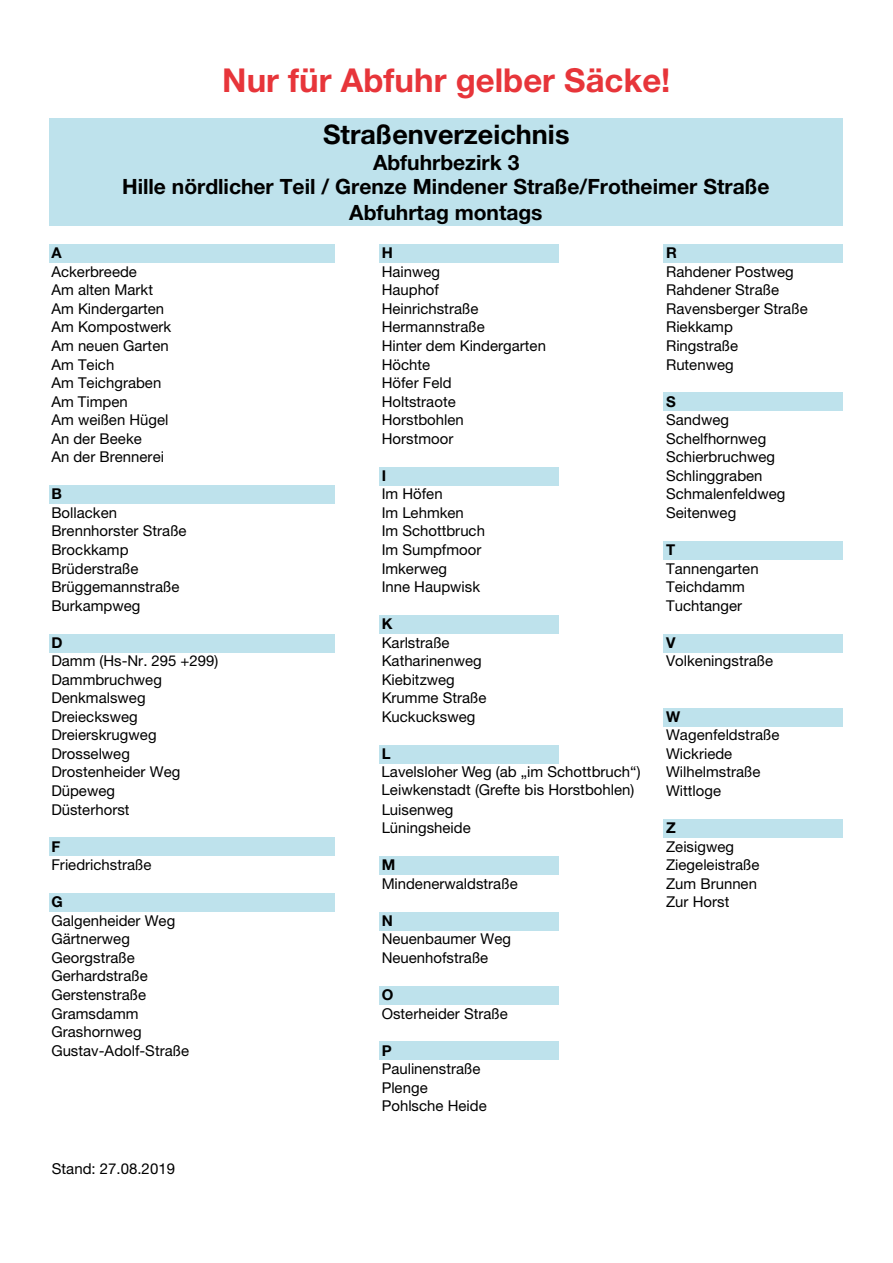
<style>
.page{position:relative;width:893px;height:1263px;background:#fff}
.page>*{position:absolute;margin:0;border:0;box-sizing:border-box;transform-origin:0 0}
.t1{font:700 33px "Helvetica Neue LT Pro";color:#e7353a}
.t2{font:700 27px "Helvetica Neue LT Pro";color:#000}
.t3{font:700 21px/24px "Helvetica Neue LT Pro";color:#000;text-align:center}
.t4{font:15px/18.6px "Helvetica Neue LT Pro";color:#000}
.t5{font:700 15px "Helvetica Neue LT Pro";color:#000}
</style>
<div class="page">
<div style="left:49px;top:119px;width:794px;height:107px;background:#bee2ec"></div>
<div style="left:49px;top:244px;width:286px;height:19px;background:#bee2ec"></div>
<div style="left:379px;top:244px;width:179px;height:19px;background:#bee2ec"></div>
<div style="left:663px;top:244px;width:180px;height:19px;background:#bee2ec"></div>
<div style="left:663px;top:393px;width:180px;height:18px;background:#bee2ec"></div>
<div style="left:379px;top:467px;width:179px;height:18px;background:#bee2ec"></div>
<div style="left:49px;top:485px;width:286px;height:19px;background:#bee2ec"></div>
<div style="left:663px;top:541px;width:180px;height:19px;background:#bee2ec"></div>
<div style="left:379px;top:615px;width:179px;height:19px;background:#bee2ec"></div>
<div style="left:49px;top:634px;width:286px;height:18px;background:#bee2ec"></div>
<div style="left:663px;top:634px;width:180px;height:18px;background:#bee2ec"></div>
<div style="left:663px;top:708px;width:180px;height:18px;background:#bee2ec"></div>
<div style="left:379px;top:745px;width:179px;height:19px;background:#bee2ec"></div>
<div style="left:663px;top:819px;width:180px;height:19px;background:#bee2ec"></div>
<div style="left:49px;top:838px;width:286px;height:18px;background:#bee2ec"></div>
<div style="left:379px;top:856px;width:179px;height:19px;background:#bee2ec"></div>
<div style="left:49px;top:893px;width:286px;height:19px;background:#bee2ec"></div>
<div style="left:379px;top:912px;width:179px;height:18px;background:#bee2ec"></div>
<div style="left:379px;top:986px;width:179px;height:19px;background:#bee2ec"></div>
<div style="left:379px;top:1041px;width:179px;height:19px;background:#bee2ec"></div>
<h1 class="t1" style="left:222px;top:59px;width:450px">Nur für Abfuhr gelber Säcke!</h1>
<h2 class="t2" style="left:323px;top:117px;width:248px">Straßenverzeichnis</h2>
<h3 class="t3" style="left:122px;top:150px;width:649px">Abfuhrbezirk 3<br>Hille nördlicher Teil / Grenze Mindener Straße/Frotheimer Straße</h3>
<h3 class="t3" style="left:349px;top:200px;width:195px">Abfuhrtag montags</h3>
<p class="t5" style="left:51px;top:243px;width:12px">A</p>
<p class="t5" style="left:382px;top:243px;width:13px">H</p>
<p class="t5" style="left:666px;top:243px;width:12px">R</p>
<p class="t4" style="left:51px;top:262px;width:87px">Ackerbreede</p>
<p class="t4" style="left:382px;top:262px;width:60px">Hainweg</p>
<p class="t4" style="left:666px;top:262px;width:129px">Rahdener Postweg</p>
<p class="t4" style="left:51px;top:280px;width:103px">Am alten Markt</p>
<p class="t4" style="left:382px;top:280px;width:59px">Hauphof</p>
<p class="t4" style="left:666px;top:280px;width:114px">Rahdener Straße</p>
<p class="t4" style="left:51px;top:299px;width:114px">Am Kindergarten</p>
<p class="t4" style="left:382px;top:299px;width:98px">Heinrichstraße</p>
<p class="t4" style="left:666px;top:299px;width:143px">Ravensberger Straße</p>
<p class="t4" style="left:51px;top:317px;width:121px">Am Kompostwerk</p>
<p class="t4" style="left:382px;top:317px;width:105px">Hermannstraße</p>
<p class="t4" style="left:666px;top:317px;width:68px">Riekkamp</p>
<p class="t4" style="left:51px;top:336px;width:119px">Am neuen Garten</p>
<p class="t4" style="left:382px;top:336px;width:166px">Hinter dem Kindergarten</p>
<p class="t4" style="left:666px;top:336px;width:74px">Ringstraße</p>
<p class="t4" style="left:51px;top:355px;width:65px">Am Teich</p>
<p class="t4" style="left:382px;top:355px;width:50px">Höchte</p>
<p class="t4" style="left:666px;top:355px;width:69px">Rutenweg</p>
<p class="t4" style="left:51px;top:373px;width:111px">Am Teichgraben</p>
<p class="t4" style="left:382px;top:373px;width:72px">Höfer Feld</p>
<p class="t4" style="left:51px;top:392px;width:78px">Am Timpen</p>
<p class="t4" style="left:382px;top:392px;width:76px">Holtstraote</p>
<p class="t5" style="left:666px;top:392px;width:11px">S</p>
<p class="t4" style="left:51px;top:410px;width:119px">Am weißen Hügel</p>
<p class="t4" style="left:382px;top:410px;width:84px">Horstbohlen</p>
<p class="t4" style="left:666px;top:410px;width:64px">Sandweg</p>
<p class="t4" style="left:51px;top:429px;width:92px">An der Beeke</p>
<p class="t4" style="left:382px;top:429px;width:73px">Horstmoor</p>
<p class="t4" style="left:666px;top:429px;width:102px">Schelfhornweg</p>
<p class="t4" style="left:51px;top:447px;width:114px">An der Brennerei</p>
<p class="t4" style="left:666px;top:447px;width:111px">Schierbruchweg</p>
<p class="t5" style="left:382px;top:466px;width:6px">I</p>
<p class="t4" style="left:666px;top:466px;width:98px">Schlinggraben</p>
<p class="t5" style="left:51px;top:484px;width:12px">B</p>
<p class="t4" style="left:382px;top:484px;width:63px">Im Höfen</p>
<p class="t4" style="left:666px;top:484px;width:121px">Schmalenfeldweg</p>
<p class="t4" style="left:51px;top:503px;width:67px">Bollacken</p>
<p class="t4" style="left:382px;top:503px;width:84px">Im Lehmken</p>
<p class="t4" style="left:666px;top:503px;width:72px">Seitenweg</p>
<p class="t4" style="left:51px;top:521px;width:137px">Brennhorster Straße</p>
<p class="t4" style="left:382px;top:521px;width:105px">Im Schottbruch</p>
<p class="t4" style="left:51px;top:540px;width:79px">Brockkamp</p>
<p class="t4" style="left:382px;top:540px;width:101px">Im Sumpfmoor</p>
<p class="t5" style="left:666px;top:540px;width:11px">T</p>
<p class="t4" style="left:51px;top:558px;width:89px">Brüderstraße</p>
<p class="t4" style="left:382px;top:558px;width:67px">Imkerweg</p>
<p class="t4" style="left:666px;top:558px;width:94px">Tannengarten</p>
<p class="t4" style="left:51px;top:577px;width:130px">Brüggemannstraße</p>
<p class="t4" style="left:382px;top:577px;width:100px">Inne Haupwisk</p>
<p class="t4" style="left:666px;top:577px;width:80px">Teichdamm</p>
<p class="t4" style="left:51px;top:596px;width:91px">Burkampweg</p>
<p class="t4" style="left:666px;top:596px;width:78px">Tuchtanger</p>
<p class="t5" style="left:382px;top:614px;width:12px">K</p>
<p class="t5" style="left:51px;top:633px;width:13px">D</p>
<p class="t4" style="left:382px;top:633px;width:69px">Karlstraße</p>
<p class="t5" style="left:666px;top:633px;width:11px">V</p>
<p class="t4" style="left:51px;top:651px;width:168px">Damm (Hs-Nr. 295 +299)</p>
<p class="t4" style="left:382px;top:651px;width:102px">Katharinenweg</p>
<p class="t4" style="left:666px;top:651px;width:109px">Volkeningstraße</p>
<p class="t4" style="left:51px;top:670px;width:112px">Dammbruchweg</p>
<p class="t4" style="left:382px;top:670px;width:75px">Kiebitzweg</p>
<p class="t4" style="left:51px;top:688px;width:96px">Denkmalsweg</p>
<p class="t4" style="left:382px;top:688px;width:106px">Krumme Straße</p>
<p class="t4" style="left:51px;top:707px;width:88px">Dreiecksweg</p>
<p class="t4" style="left:382px;top:707px;width:95px">Kuckucksweg</p>
<p class="t5" style="left:666px;top:707px;width:16px">W</p>
<p class="t4" style="left:51px;top:725px;width:107px">Dreierskrugweg</p>
<p class="t4" style="left:666px;top:725px;width:115px">Wagenfeldstraße</p>
<p class="t4" style="left:51px;top:744px;width:80px">Drosselweg</p>
<p class="t5" style="left:382px;top:744px;width:10px">L</p>
<p class="t4" style="left:666px;top:744px;width:68px">Wickriede</p>
<p class="t4" style="left:51px;top:762px;width:130px">Drostenheider Weg</p>
<p class="t4" style="left:521px;top:762px;width:55px">"I S h</p>
<p class="t4" style="left:631px;top:762px;width:8px">"</p>
<p class="t4" style="left:666px;top:762px;width:96px">Wilhelmstraße</p>
<p class="t4" style="left:51px;top:781px;width:65px">Düpeweg</p>
<p class="t4" style="left:478px;top:781px;width:169px">bis Hs-Nr. 105 ab Grefte)</p>
<p class="t4" style="left:666px;top:781px;width:57px">Wittloge</p>
<p class="t4" style="left:51px;top:799px;width:80px">Düsterhorst</p>
<p class="t4" style="left:382px;top:799px;width:91px">Luisenweg<br>Lüningsheide</p>
<p class="t4" style="left:382px;top:762px;width:260px;line-height:18px">Lavelsloher Weg (ab „im Schottbruch“)<br>Leiwkenstadt (Grefte bis Horstbohlen)</p>
<p class="t5" style="left:666px;top:818px;width:11px">Z</p>
<p class="t5" style="left:51px;top:837px;width:10px">F</p>
<p class="t4" style="left:666px;top:837px;width:69px">Zeisigweg</p>
<p class="t4" style="left:51px;top:855px;width:102px">Friedrichstraße</p>
<p class="t5" style="left:382px;top:855px;width:15px">M</p>
<p class="t4" style="left:666px;top:855px;width:95px">Ziegeleistraße</p>
<p class="t4" style="left:382px;top:874px;width:137px">Mindenerwaldstraße</p>
<p class="t4" style="left:666px;top:874px;width:92px">Zum Brunnen</p>
<p class="t5" style="left:51px;top:892px;width:13px">G</p>
<p class="t4" style="left:666px;top:892px;width:65px">Zur Horst</p>
<p class="t4" style="left:51px;top:911px;width:125px">Galgenheider Weg</p>
<p class="t5" style="left:382px;top:911px;width:13px">N</p>
<p class="t4" style="left:51px;top:929px;width:80px">Gärtnerweg</p>
<p class="t4" style="left:382px;top:929px;width:131px">Neuenbaumer Weg</p>
<p class="t4" style="left:51px;top:948px;width:85px">Georgstraße</p>
<p class="t4" style="left:382px;top:948px;width:108px">Neuenhofstraße</p>
<p class="t4" style="left:51px;top:966px;width:98px">Gerhardstraße<br>Gerstenstraße</p>
<p class="t5" style="left:382px;top:985px;width:13px">O</p>
<p class="t4" style="left:51px;top:1003px;width:89px">Gramsdamm</p>
<p class="t4" style="left:382px;top:1003px;width:128px">Osterheider Straße</p>
<p class="t4" style="left:51px;top:1022px;width:139px">Grashornweg<br>Gustav-Adolf-Straße</p>
<p class="t5" style="left:382px;top:1041px;width:11px">P</p>
<p class="t4" style="left:382px;top:1059px;width:107px">Paulinenstraße<br>Plenge<br>Pohlsche Heide</p>
<p class="t4" style="left:52px;top:1159px;width:125px">Stand: 27.08.2019</p>
<p class="t4" style="left:74px;top:1162px;width:124px">Stand: 07.08.2018</p>
</div>
